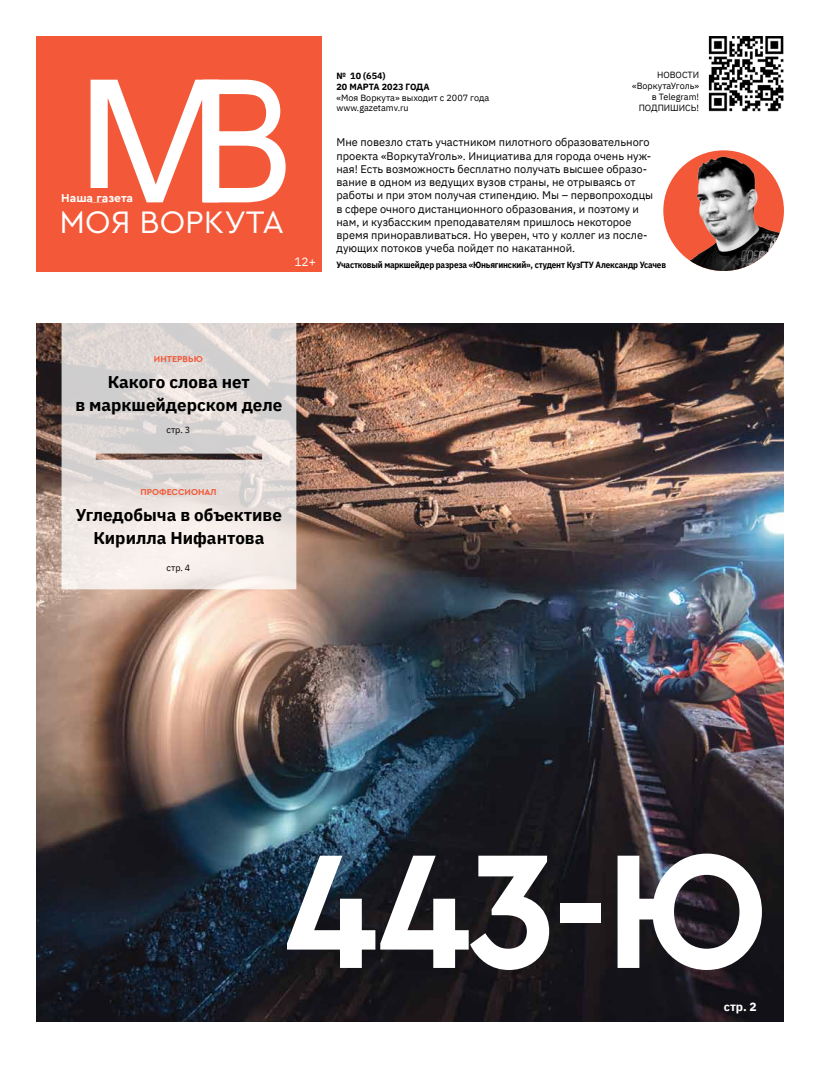
<style>
.page{position:relative;width:820px;height:1078px;background:#fff}
.page>*{position:absolute;margin:0;border:0;box-sizing:border-box;transform-origin:0 0}
.t1{font:700 170px "Cera Pro";color:#fff;scale:.95 1}
.t2{font:32.5px "Cera Pro";color:#fff}
.t3{font:700 17px/23px "IBM Plex Sans";color:#000;text-align:center}
.t4{font:700 12px "Cera Pro";letter-spacing:-.005em;color:#fff}
.t5{font:700 12px "IBM Plex Sans";color:#fff}
.t6{font:12px "IBM Plex Sans";color:#fff}
.t7{font:11px/13.2px "IBM Plex Sans";color:#000}
.t8{font:9px/10.8px "IBM Plex Sans";color:#000;text-align:right}
.t9{font:700 9px "IBM Plex Sans";letter-spacing:-.02em;color:#000;scale:.9 1}
.t10{font:700 9px/10.8px "IBM Plex Sans";color:#000}
.t11{font:700 9px "Cera Pro";color:#f35938}
</style>
<div class="page">
<img style="left:36px;top:323px;width:747px;height:697px">
<img style="left:708px;top:36px;width:75px;height:76px">
<svg style="left:62px;top:271px;width:234px;height:318px"></svg>
<img style="left:663px;top:150px;width:120px;height:121px;border-radius:60px">
<div style="left:36px;top:36px;width:286px;height:235px;background:#f35938"></div>
<svg style="left:90px;top:80px;width:195px;height:122px"></svg>
<div style="left:36px;top:188px;width:81px;height:14px;background:#f35938"></div>
<p class="t4" style="left:61px;top:190px;width:73px">Наша газета</p>
<h2 class="t2" style="left:60px;top:200px;width:226px">МОЯ ВОРКУТА</h2>
<p class="t6" style="left:294px;top:252px;width:23px">12+</p>
<p class="t10" style="left:336px;top:70px;width:94px">№ 10 (654)<br>20 марта 2023 года</p>
<p class="t8" style="left:336px;top:91px;width:154px;text-align:left">«Моя Воркута» выходит с 2007 года www.gazetamv.ru</p>
<p class="t8" style="left:632px;top:69px;width:68px">НОВОСТИ «ВоркутаУголь» в Telegram!<br>ПОДПИШИСЬ!</p>
<p class="t7" style="left:336px;top:135px;width:318px">Мне повезло стать участником пилотного образовательного проекта «ВоркутаУголь». Инициатива для города очень нуж&shy;ная! Есть возможность бесплатно получать высшее образо&shy;вание в одном из ведущих вузов страны, не отрываясь от работы и при этом получая стипендию. Мы – первопроходцы в сфере очного дистанционного образования, и поэтому и нам, и кузбасским преподавателям пришлось некоторое время приноравливаться. Но уверен, что у коллег из после&shy;дующих потоков учеба пойдет по накатанной.</p>
<p class="t9" style="left:336px;top:257px;width:367px">Участковый маркшейдер разреза «Юньягинский», студент КузГТУ Александр Усачев</p>
<p class="t11" style="left:154px;top:352px;width:49px">Интервью</p>
<h3 class="t3" style="left:75px;top:368px;width:208px">Какого слова нет<br>в маркшейдерском деле</h3>
<p class="t8" style="left:166px;top:424px;width:25px">стр. 3</p>
<p class="t11" style="left:140px;top:486px;width:77px">Профессионал</p>
<h3 class="t3" style="left:76px;top:502px;width:207px">Угледобыча в объективе<br>Кирилла Нифантова</h3>
<p class="t8" style="left:166px;top:561px;width:25px">стр. 4</p>
<h1 class="t1" style="left:284px;top:797px;width:510px">443-Ю</h1>
<p class="t5" style="left:723px;top:997px;width:35px">стр. 2</p>
</div>
